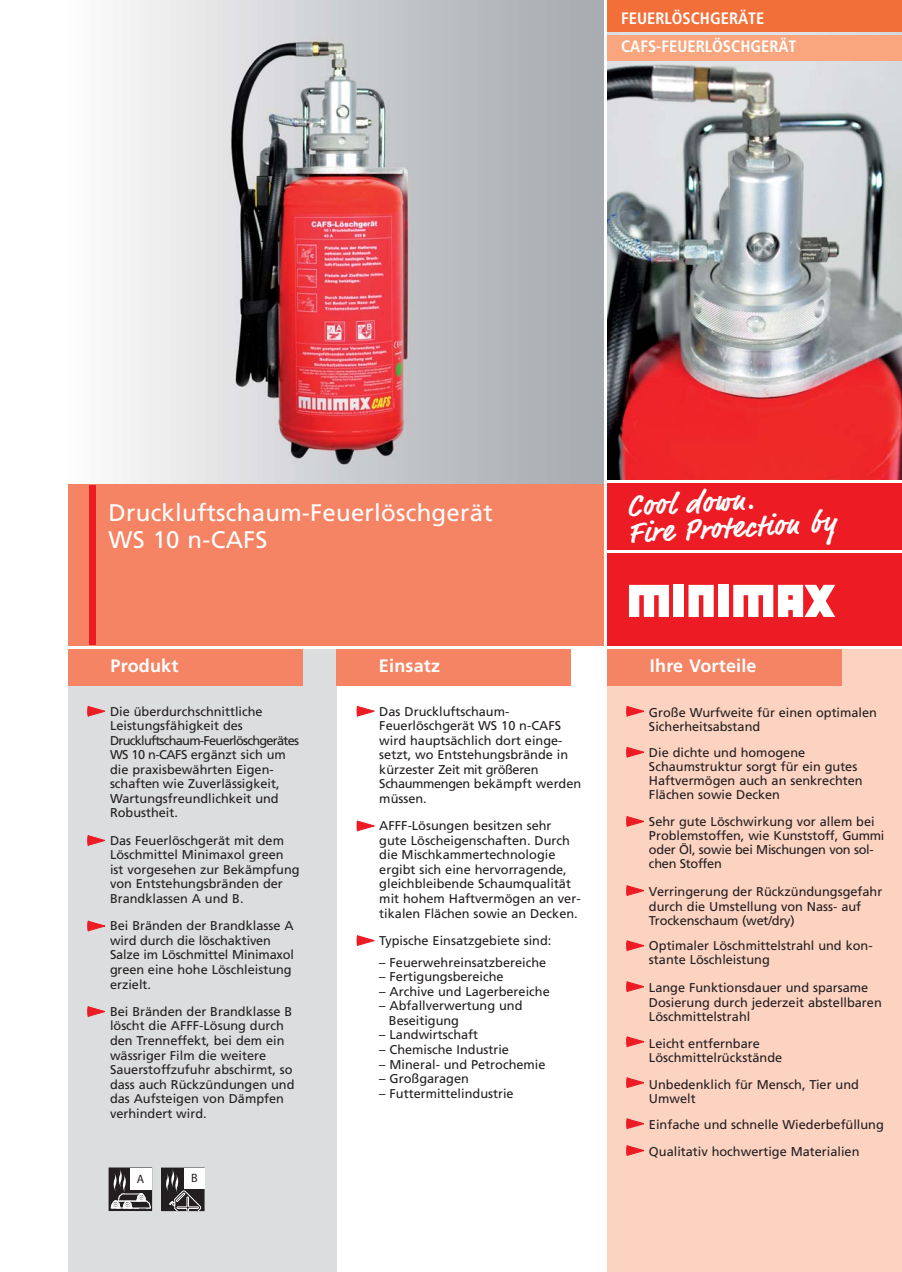
<style>
.page{position:relative;width:902px;height:1272px;background:#fff}
.page>*{position:absolute;margin:0;border:0;box-sizing:border-box;transform-origin:0 0}
.t1{font:700 30px/27px "Market OT";color:#fff}
.t2{font:24px/27px "Frutiger";letter-spacing:.01em;color:#fff}
.t3{font:700 18px "Frutiger";letter-spacing:.01em;color:#fff}
.t4{font:700 condensed 16.5px/28.3px "Frutiger";color:#fff}
.t5{font:12.75px/14.5px "Frutiger";color:#231f20}
.t6{font:12.15px "Frutiger BQ";color:#231f20}
</style>
<div class="page">
<img style="left:122px;top:0;width:481px;height:484px">
<img style="left:607px;top:32px;width:294px;height:448px">
<div style="left:68px;top:649px;width:268px;height:622px;background:#dcddde"></div>
<div style="left:68px;top:649px;width:234px;height:36px;background:#f58465"></div>
<div style="left:607px;top:649px;width:294px;height:622px;background:#fcd2c1"></div>
<div style="left:607px;top:649px;width:234px;height:36px;background:#f58465"></div>
<div style="left:336px;top:649px;width:234px;height:36px;background:#f58465"></div>
<div style="left:68px;top:484px;width:535px;height:161px;background:#f58465"></div>
<div style="left:90px;top:485px;width:6px;height:159px;background:#ed1c24"></div>
<div style="left:607px;top:553px;width:294px;height:92px;background:#ed1c24"></div>
<div style="left:607px;top:483px;width:294px;height:67px;background:#ed1c24"></div>
<div style="left:718px;top:585px;width:10px;height:32px;background:#fff"></div>
<svg style="left:688px;top:585px;width:25px;height:32px"></svg>
<div style="left:673px;top:585px;width:11px;height:32px;background:#fff"></div>
<svg style="left:629px;top:585px;width:40px;height:32px"></svg>
<svg style="left:733px;top:585px;width:102px;height:32px"></svg>
<div style="left:607px;top:0;width:294px;height:32px;background:#f36f3a"></div>
<div style="left:607px;top:35px;width:294px;height:25px;background:#f9a57d"></div>
<svg style="left:88px;top:1006px;width:17px;height:10px"></svg>
<svg style="left:88px;top:921px;width:17px;height:9px"></svg>
<svg style="left:88px;top:835px;width:17px;height:10px"></svg>
<svg style="left:88px;top:706px;width:17px;height:10px"></svg>
<svg style="left:357px;top:821px;width:17px;height:9px"></svg>
<svg style="left:357px;top:935px;width:17px;height:10px"></svg>
<svg style="left:357px;top:706px;width:17px;height:10px"></svg>
<svg style="left:626px;top:940px;width:18px;height:10px"></svg>
<svg style="left:626px;top:816px;width:18px;height:10px"></svg>
<svg style="left:626px;top:885px;width:18px;height:10px"></svg>
<svg style="left:626px;top:1118px;width:18px;height:10px"></svg>
<svg style="left:626px;top:1145px;width:18px;height:10px"></svg>
<svg style="left:626px;top:747px;width:18px;height:10px"></svg>
<svg style="left:626px;top:706px;width:18px;height:10px"></svg>
<svg style="left:626px;top:1077px;width:18px;height:10px"></svg>
<svg style="left:626px;top:1036px;width:18px;height:10px"></svg>
<svg style="left:626px;top:981px;width:18px;height:10px"></svg>
<svg style="left:108px;top:1167px;width:45px;height:44px;background:#868384"></svg>
<div style="left:161px;top:1167px;width:43px;height:43px;background:#231f20"></div>
<div style="left:161px;top:1167px;width:43px;height:43px;border:1px solid #231f20"></div>
<svg style="left:166px;top:1168px;width:36px;height:42px"></svg>
<div style="left:184px;top:1167px;width:20px;height:21px;background:#fff"></div>
<p class="t4" style="left:621px;top:5px;width:177px">FEUERLÖSCHGERÄTE<br>CAFS-FEUERLÖSCHGERÄT</p>
<h2 class="t2" style="left:108px;top:500px;width:385px">Druckluftschaum-Feuerlöschgerät<br>WS 10 n-CAFS</h2>
<h1 class="t1" style="left:626px;top:492px;width:209px;rotate:-3deg">Cool down.<br>Fire Protection by</h1>
<h3 class="t3" style="left:111px;top:659px;width:69px">Produkt</h3>
<h3 class="t3" style="left:379px;top:659px;width:63px">Einsatz</h3>
<h3 class="t3" style="left:650px;top:659px;width:108px">Ihre Vorteile</h3>
<p class="t5" style="left:110px;top:704px;width:191px">Die überdurchschnittliche<br>Leistungsfähigkeit des<br>Druckluftschaum-Feuerlöschgerätes<br>WS 10 n-CAFS ergänzt sich um die praxisbewährten Eigen&shy;schaften wie Zuverlässigkeit,<br>Wartungsfreundlichkeit und<br>Robustheit.</p>
<p class="t5" style="left:110px;top:834px;width:191px">Das Feuerlöschgerät mit dem<br>Löschmittel Minimaxol green ist vorgesehen zur Bekämpfung von Entstehungsbränden der<br>Brandklassen A und B.</p>
<p class="t5" style="left:110px;top:919px;width:185px">Bei Bränden der Brandklasse A wird durch die löschaktiven<br>Salze im Löschmittel Minimaxol green eine hohe Löschleistung erzielt.</p>
<p class="t5" style="left:110px;top:1005px;width:186px">Bei Bränden der Brandklasse B löscht die AFFF-Lösung durch den Trenneffekt, bei dem ein wässriger Film die weitere<br>Sauerstoffzufuhr abschirmt, so dass auch Rückzündungen und das Aufsteigen von Dämpfen verhindert wird.</p>
<p class="t6" style="left:137px;top:1174px;width:9px">A</p>
<p class="t6" style="left:191px;top:1174px;width:8px">B</p>
<p class="t5" style="left:379px;top:704px;width:203px">Das Druckluftschaum-<br>Feuerlöschgerät WS 10 n-CAFS wird hauptsächlich dort einge&shy;setzt, wo Entstehungsbrände in kürzester Zeit mit größeren<br>Schaummengen bekämpft werden müssen.</p>
<p class="t5" style="left:379px;top:819px;width:203px">AFFF-Lösungen besitzen sehr gute Löscheigenschaften. Durch die Mischkammertechnologie ergibt sich eine hervorragende, gleichbleibende Schaumqualität mit hohem Haftvermögen an ver&shy;tikalen Flächen sowie an Decken.</p>
<p class="t5" style="left:379px;top:934px;width:173px">Typische Einsatzgebiete sind:</p>
<p class="t5" style="left:379px;top:955px;width:168px">– Feuerwehreinsatzbereiche</p>
<p class="t5" style="left:379px;top:970px;width:126px">– Fertigungsbereiche</p>
<p class="t5" style="left:379px;top:985px;width:172px">– Archive und Lagerbereiche</p>
<p class="t5" style="left:389px;top:999px;width:135px;text-indent:-10px">– Abfallverwertung und<br>Beseitigung</p>
<p class="t5" style="left:379px;top:1028px;width:100px">– Landwirtschaft</p>
<p class="t5" style="left:379px;top:1043px;width:131px">– Chemische Industrie</p>
<p class="t5" style="left:379px;top:1057px;width:168px">– Mineral- und Petrochemie</p>
<p class="t5" style="left:379px;top:1072px;width:91px">– Großgaragen</p>
<p class="t5" style="left:379px;top:1086px;width:136px">– Futtermittelindustrie</p>
<p class="t5" style="left:649px;top:706px;width:229px;line-height:14.1px">Große Wurfweite für einen optimalen<br>Sicherheitsabstand</p>
<p class="t5" style="left:649px;top:746px;width:215px;line-height:14.1px">Die dichte und homogene<br>Schaumstruktur sorgt für ein gutes<br>Haftvermögen auch an senkrechten<br>Flächen sowie Decken</p>
<p class="t5" style="left:649px;top:815px;width:237px;line-height:14.1px">Sehr gute Löschwirkung vor allem bei<br>Problemstoffen, wie Kunststoff, Gummi oder Öl, sowie bei Mischungen von sol&shy;chen Stoffen</p>
<p class="t5" style="left:649px;top:885px;width:235px;line-height:14.1px">Verringerung der Rückzündungsgefahr durch die Umstellung von Nass- auf<br>Trockenschaum (wet/dry)</p>
<p class="t5" style="left:649px;top:939px;width:225px;line-height:14.1px">Optimaler Löschmittelstrahl und kon&shy;stante Löschleistung</p>
<p class="t5" style="left:649px;top:981px;width:234px;line-height:14.1px">Lange Funktionsdauer und sparsame<br>Dosierung durch jederzeit abstellbaren<br>Löschmittelstrahl</p>
<p class="t5" style="left:649px;top:1037px;width:135px;line-height:14.1px">Leicht entfernbare<br>Löschmittelrückstände</p>
<p class="t5" style="left:649px;top:1077px;width:211px;line-height:14.1px">Unbedenklich für Mensch, Tier und<br>Umwelt</p>
<p class="t5" style="left:649px;top:1112px;width:236px;line-height:26.8px">Einfache und schnelle Wiederbefüllung<br>Qualitativ hochwertige Materialien</p>
</div>
